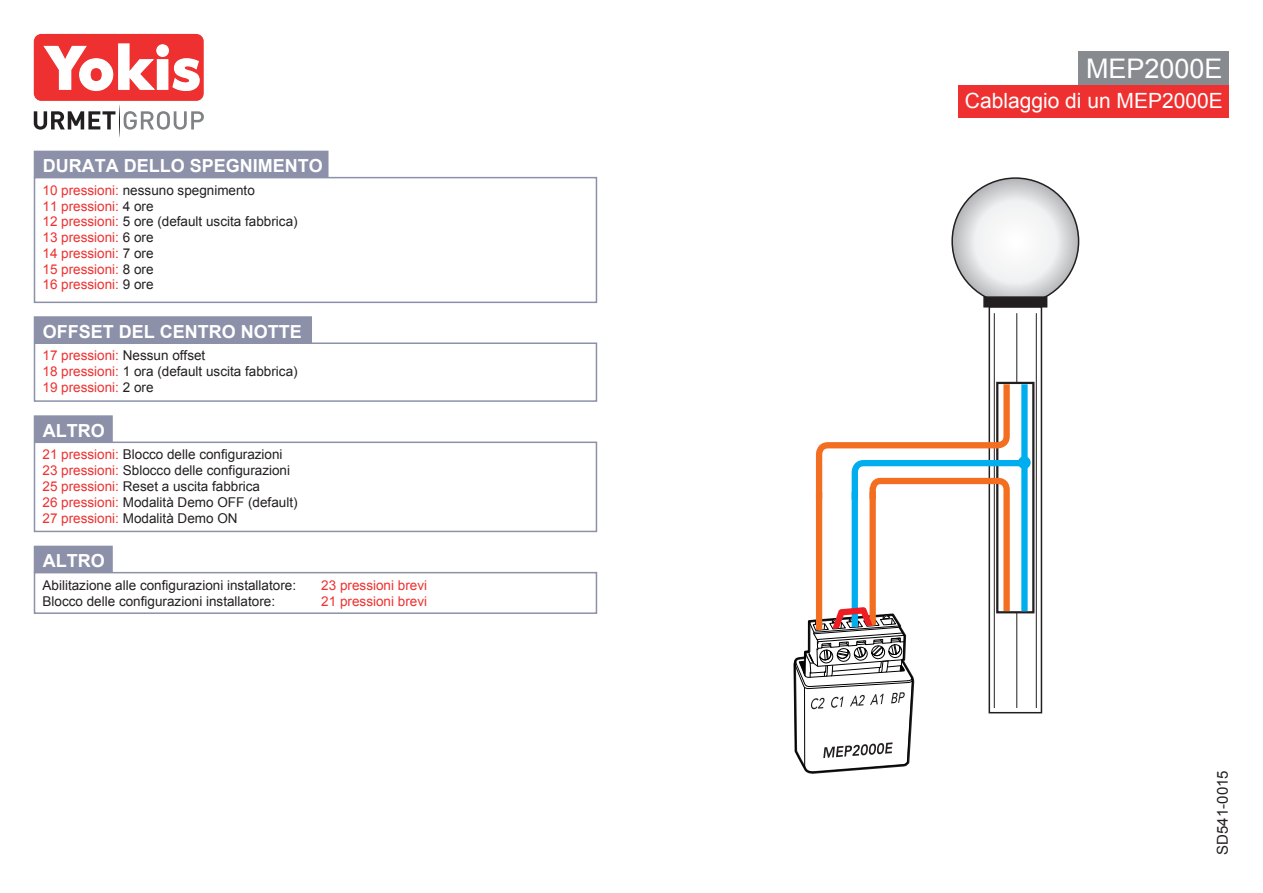
<style>
.page{position:relative;width:1263px;height:893px;background:#fff}
.page>*{position:absolute;margin:0;border:0;box-sizing:border-box;transform-origin:0 0}
.t1{font:27px "Arial";color:#fff}
.t2{font:21px "Arial";color:#fff}
.t3{font:700 18px "Arial";color:#fff}
.t4{font:15px "Arial";color:#231f20}
.t5{font:13.5px/15.8px "Arial";color:#231f20}
.t6{font:13.5px/15.8px "Arial";color:#ee3130}
.s1{color:#231f20}
.s2{color:#ee3130}
</style>
<div class="page">
<div style="left:1078px;top:51px;width:151px;height:34px;background:#878a8e"></div>
<div style="left:958px;top:86px;width:271px;height:32px;background:#ee3130"></div>
<svg style="left:988px;top:308px;width:54px;height:405px"></svg>
<svg style="left:952px;top:178px;width:126px;height:126px"></svg>
<div style="left:983px;top:296px;width:64px;height:12px;background:#231f20;border:2px solid #231f20"></div>
<hr style="left:994px;top:313px;width:1px;height:395px;background:#231f20">
<hr style="left:1036px;top:313px;width:1px;height:395px;background:#231f20">
<hr style="left:1016px;top:313px;width:1px;height:395px;background:#231f20">
<svg style="left:1031px;top:382px;width:3px;height:231px"></svg>
<svg style="left:793px;top:378px;width:238px;height:396px"></svg>
<div style="left:1018px;top:456px;width:13px;height:13px;background:#00aeef;border-radius:50%"></div>
<div style="left:34px;top:151px;width:294px;height:27px;background:#8c90a9"></div>
<div style="left:34px;top:177px;width:563px;height:126px;border:2px solid #8c90a9"></div>
<div style="left:34px;top:316px;width:278px;height:27px;background:#8c90a9;border:2px solid #8c90a9"></div>
<div style="left:34px;top:342px;width:563px;height:60px;border:2px solid #8c90a9"></div>
<div style="left:34px;top:415px;width:79px;height:27px;background:#8c90a9;border:2px solid #8c90a9"></div>
<div style="left:34px;top:442px;width:563px;height:90px;border:2px solid #8c90a9"></div>
<div style="left:34px;top:546px;width:79px;height:27px;background:#8c90a9"></div>
<div style="left:34px;top:572px;width:563px;height:42px;border:2px solid #8c90a9"></div>
<div style="left:34px;top:34px;width:170px;height:67px;background:#ee3130;border-radius:7px"></div>
<svg style="left:43px;top:43px;width:157px;height:48px"></svg>
<svg style="left:124px;top:111px;width:80px;height:19px"></svg>
<svg style="left:34px;top:111px;width:82px;height:19px"></svg>
<h3 class="t3" style="left:43px;top:154px;width:282px">DURATA DELLO SPEGNIMENTO</h3>
<p class="t6" style="left:43px;top:182px;width:257px">10 pressioni: <span class="s1">nessuno spegnimento<br></span>11 pressioni: <span class="s1">4 ore<br></span>12 pressioni: <span class="s1">5 ore (default uscita fabbrica)<br></span>13 pressioni: <span class="s1">6 ore<br></span>14 pressioni: <span class="s1">7 ore<br></span>15 pressioni: <span class="s1">8 ore<br></span>16 pressioni: <span class="s1">9 ore</span></p>
<h3 class="t3" style="left:43px;top:320px;width:261px">OFFSET DEL CENTRO NOTTE</h3>
<p class="t5" style="left:43px;top:348px;width:257px"><span class="s2">17 pressioni:</span> Nessun offset<br><span class="s2">18 pressioni:</span> 1 ora (default uscita fabbrica)<br><span class="s2">19 pressioni:</span> 2 ore</p>
<h3 class="t3" style="left:43px;top:419px;width:63px">ALTRO</h3>
<p class="t5" style="left:43px;top:447px;width:257px"><span class="s2">21 pressioni:</span> Blocco delle configurazioni <span class="s2">23 pressioni:</span> Sblocco delle configurazioni <span class="s2">25 pressioni:</span> Reset a uscita fabbrica<br><span class="s2">26 pressioni:</span> Modalità Demo OFF (default)<br><span class="s2">27 pressioni:</span> Modalità Demo ON</p>
<h3 class="t3" style="left:43px;top:549px;width:63px">ALTRO</h3>
<p class="t5" style="left:43px;top:577px;width:255px">Abilitazione alle configurazioni installatore:</p>
<p class="t6" style="left:321px;top:577px;width:107px">23 pressioni brevi</p>
<p class="t5" style="left:43px;top:593px;width:234px">Blocco delle configurazioni installatore:</p>
<p class="t6" style="left:321px;top:593px;width:107px">21 pressioni brevi</p>
<h1 class="t1" style="left:1086px;top:51px;width:138px">MEP2000E</h1>
<h2 class="t2" style="left:965px;top:87px;width:259px">Cablaggio di un MEP2000E</h2>
<p class="t4" style="left:1212px;top:855px;width:86px;rotate:-90deg">SD541-0015</p>
</div>
